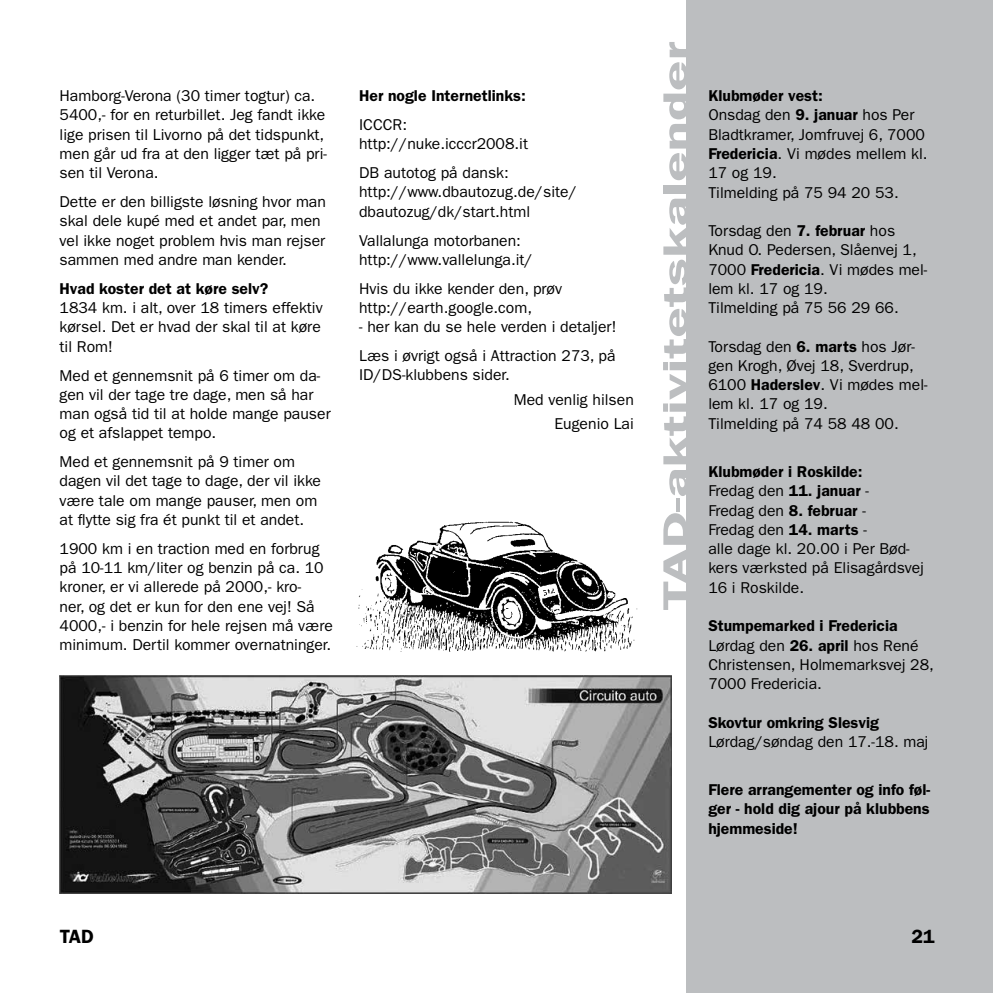
<style>
.page{position:relative;width:993px;height:993px;background:#fff}
.page>*{position:absolute;margin:0;border:0;box-sizing:border-box;transform-origin:0 0}
.t1{font:600 35px "Franklin Gothic";color:#bcbec0;scale:1.6 1}
.t2{font:600 19.25px "Franklin Gothic";color:#000}
.t3{font:15.75px/19.2px "Franklin Gothic";color:#000}
.t4{font:600 15.75px/19.2px "Franklin Gothic";color:#000;text-align:justify}
.s1{font-weight:600}
</style>
<div class="page">
<div style="left:686px;top:0;width:306px;height:992px;background:#bcbec0"></div>
<img style="left:60px;top:675px;width:611px;height:218px">
<img style="left:356px;top:521px;width:282px;height:131px">
<p class="t3" style="left:60px;top:86px;width:269px">Hamborg-Verona (30 timer togtur) ca.<br>5400,- for en returbillet. Jeg fandt ikke lige prisen til Livorno på det tidspunkt, men går ud fra at den ligger tæt på pri&shy;sen til Verona.</p>
<p class="t3" style="left:60px;top:192px;width:268px">Dette er den billigste løsning hvor man skal dele kupé med et andet par, men vel ikke noget problem hvis man rejser sammen med andre man kender.</p>
<p class="t4" style="left:60px;top:279px;width:210px">Hvad koster det at køre selv?</p>
<p class="t3" style="left:60px;top:298px;width:264px;text-align:justify">1834 km. i alt, over 18 timers effektiv kørsel. Det er hvad der skal til at køre til Rom!</p>
<p class="t3" style="left:60px;top:365px;width:272px">Med et gennemsnit på 6 timer om da&shy;gen vil der tage tre dage, men så har man også tid til at holde mange pauser og et afslappet tempo.</p>
<p class="t3" style="left:60px;top:452px;width:263px">Med et gennemsnit på 9 timer om dagen vil det tage to dage, der vil ikke være tale om mange pauser, men om at flytte sig fra ét punkt til et andet.</p>
<p class="t3" style="left:60px;top:539px;width:275px">1900 km i en traction med en forbrug på 10-11 km/liter og benzin på ca. 10 kroner, er vi allerede på 2000,- kro-<br>ner, og det er kun for den ene vej! Så 4000,- i benzin for hele rejsen må være minimum. Dertil kommer overnatninger.</p>
<p class="t4" style="left:359px;top:86px;width:168px">Her nogle Internetlinks:</p>
<p class="t3" style="left:359px;top:115px;width:170px">ICCCR: http://nuke.icccr2008.it</p>
<p class="t3" style="left:359px;top:163px;width:219px">DB autotog på dansk: http://www.dbautozug.de/site/ dbautozug/dk/start.html</p>
<p class="t3" style="left:359px;top:231px;width:175px">Vallalunga motorbanen: http://www.vallelunga.it/</p>
<p class="t3" style="left:359px;top:279px;width:204px">Hvis du ikke kender den, prøv http://earth.google.com,</p>
<p class="t3" style="left:359px;top:312px;width:259px;line-height:28.9px">- her kan du se hele verden i detaljer!<br>Læs i øvrigt også i Attraction 273, på</p>
<p class="t3" style="left:359px;top:365px;width:152px">ID/DS-klubbens sider.</p>
<p class="t3" style="left:513px;top:387px;width:122px;line-height:24.2px;text-align:right">Med venlig hilsen<br>Eugenio Lai</p>
<h1 class="t1" style="left:654px;top:610px;width:357px;rotate:-90deg">TAD-aktivitetskalender</h1>
<p class="t3" style="left:708px;top:86px;width:221px"><span class="s1">Klubmøder vest:<br></span>Onsdag den <span class="s1">9. januar</span> hos Per<br>Bladtkramer, Jomfruvej 6, 7000<br><span class="s1">Fredericia</span>. Vi mødes mellem kl.<br>17 og 19.<br>Tilmelding på 75 94 20 53.</p>
<p class="t3" style="left:708px;top:221px;width:220px">Torsdag den <span class="s1">7. februar</span> hos<br>Knud O. Pedersen, Slåenvej 1,<br>7000 <span class="s1">Fredericia</span>. Vi mødes mel&shy;lem kl. 17 og 19.<br>Tilmelding på 75 56 29 66.</p>
<p class="t3" style="left:708px;top:336px;width:221px">Torsdag den <span class="s1">6. marts</span> hos Jør&shy;gen Krogh, Øvej 18, Sverdrup,<br>6100 <span class="s1">Haderslev</span>. Vi mødes mel&shy;lem kl. 17 og 19.<br>Tilmelding på 74 58 48 00.</p>
<p class="t3" style="left:708px;top:462px;width:217px"><span class="s1">Klubmøder i Roskilde:<br></span>Fredag den <span class="s1">11. januar</span> -<br>Fredag den <span class="s1">8. februar</span> -<br>Fredag den <span class="s1">14. marts</span> -<br>alle dage kl. 20.00 i Per Bød&shy;kers værksted på Elisagårdsvej<br>16 i Roskilde.</p>
<p class="t3" style="left:708px;top:616px;width:227px"><span class="s1">Stumpemarked i Fredericia<br></span>Lørdag den <span class="s1">26. april</span> hos René<br>Christensen, Holmemarksvej 28,<br>7000 Fredericia.</p>
<p class="t4" style="left:708px;top:712px;width:172px">Skovtur omkring Slesvig</p>
<p class="t3" style="left:708px;top:731px;width:221px">Lørdag/søndag den 17.-18. maj</p>
<p class="t4" style="left:708px;top:779px;width:223px">Flere arrangementer og info føl&shy;ger - hold dig ajour på klubbens hjemmeside!</p>
<p class="t2" style="left:60px;top:925px;width:36px">TAD</p>
<p class="t2" style="left:911px;top:924px;width:25px">21</p>
</div>
